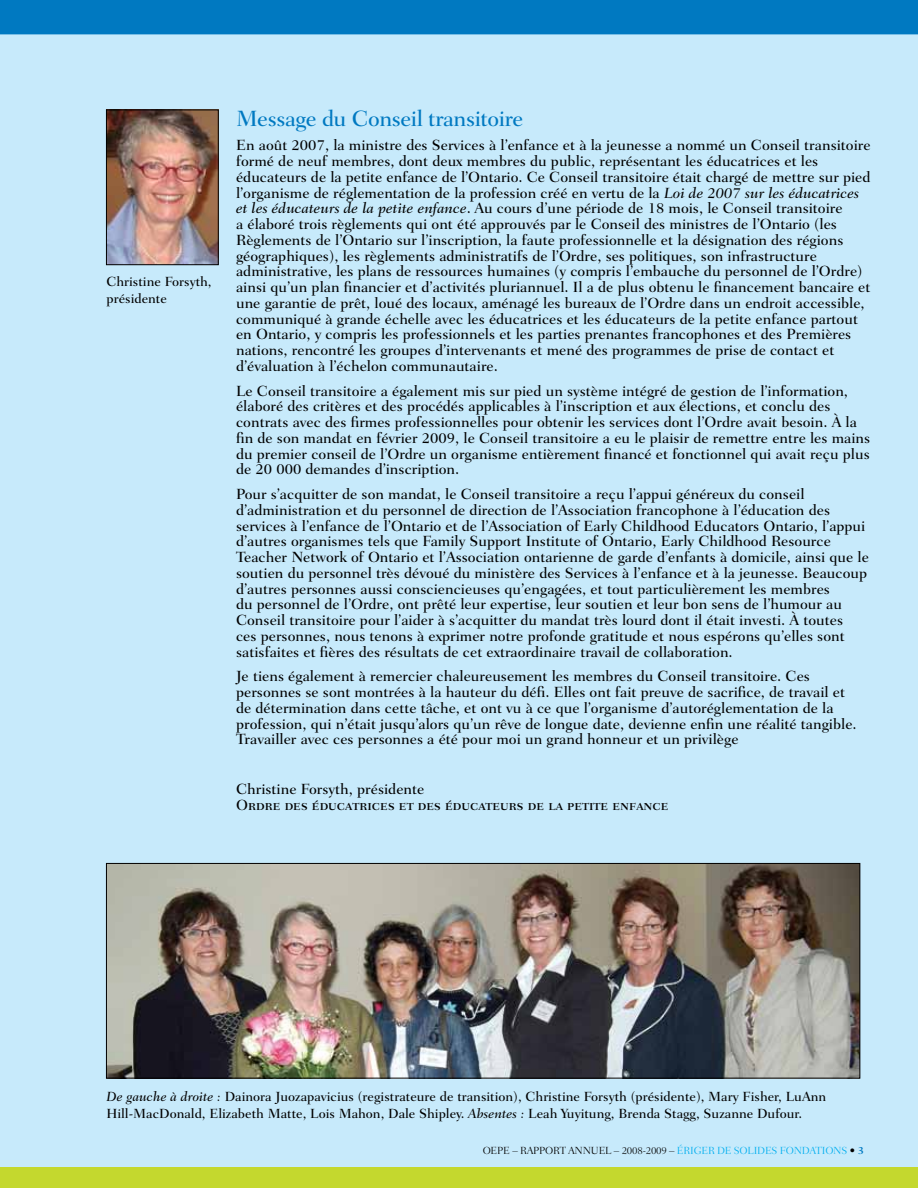
<style>
.page{position:relative;width:918px;height:1188px;background:#c7eafb}
.page>*{position:absolute;margin:0;border:0;box-sizing:border-box;transform-origin:0 0}
.t1{font:500 22.5px "Fairfield LH";letter-spacing:-.02em;color:#0079c1}
.t2{font:500 15px/15.8px "Fairfield LH";color:#000}
.t3{font:15px "Fairfield LH Medium SC";color:#000}
.t4{font:500 13.5px/17.2px "Fairfield LH";color:#000}
.t5{font:300 10.5px "Fairfield LH";letter-spacing:-.02em;color:#000}
.s1{font-style:italic}
.s2{color:#00aeef}
.s3{font-weight:700;color:#0079c1}
</style>
<div class="page">
<div style="left:0;top:1167px;width:918px;height:21px;background:#c4d82e"></div>
<img style="left:108px;top:112px;width:109px;height:151px">
<div style="left:106px;top:110px;width:113px;height:155px;border:1px solid #000"></div>
<img style="left:108px;top:865px;width:750px;height:211px">
<div style="left:106px;top:863px;width:754px;height:215px;border:1px solid #000"></div>
<div style="left:0;top:0;width:918px;height:34px;background:#0079c1"></div>
<p class="t4" style="left:106px;top:273px;width:107px">Christine Forsyth, présidente</p>
<h1 class="t1" style="left:236px;top:105px;width:289px">Message du Conseil transitoire</h1>
<p class="t2" style="left:236px;top:138px;width:636px">En août 2007, la ministre des Services à l’enfance et à la jeunesse a nommé un Conseil transitoire formé de neuf membres, dont deux membres du public, représentant les éducatrices et les éducateurs de la petite enfance de l’Ontario. Ce Conseil transitoire était chargé de mettre sur pied l’organisme de réglementation de la profession créé en vertu de la <span class="s1">Loi de 2007 sur les éducatrices et les éducateurs de la petite enfance</span>. Au cours d’une période de 18 mois, le Conseil transitoire<br>a élaboré trois règlements qui ont été approuvés par le Conseil des ministres de l’Ontario (les Règlements de l’Ontario sur l’inscription, la faute professionnelle et la désignation des régions géographiques), les règlements administratifs de l’Ordre, ses politiques, son infrastructure administrative, les plans de ressources humaines (y compris l’embauche du personnel de l’Ordre) ainsi qu’un plan financier et d’activités pluriannuel. Il a de plus obtenu le financement bancaire et une garantie de prêt, loué des locaux, aménagé les bureaux de l’Ordre dans un endroit accessible, communiqué à grande échelle avec les éducatrices et les éducateurs de la petite enfance partout en Ontario, y compris les professionnels et les parties prenantes francophones et des Premières nations, rencontré les groupes d’intervenants et mené des programmes de prise de contact et d’évaluation à l’échelon communautaire.</p>
<p class="t2" style="left:236px;top:383px;width:636px">Le Conseil transitoire a également mis sur pied un système intégré de gestion de l’information, élaboré des critères et des procédés applicables à l’inscription et aux élections, et conclu des contrats avec des firmes professionnelles pour obtenir les services dont l’Ordre avait besoin. À la fin de son mandat en février 2009, le Conseil transitoire a eu le plaisir de remettre entre les mains du premier conseil de l’Ordre un organisme entièrement financé et fonctionnel qui avait reçu plus de 20 000 demandes d’inscription.</p>
<p class="t2" style="left:236px;top:486px;width:634px">Pour s’acquitter de son mandat, le Conseil transitoire a reçu l’appui généreux du conseil d’administration et du personnel de direction de l’Association francophone à l’éducation des services à l’enfance de l’Ontario et de l’Association of Early Childhood Educators Ontario, l’appui d’autres organismes tels que Family Support Institute of Ontario, Early Childhood Resource Teacher Network of Ontario et l’Association ontarienne de garde d’enfants à domicile, ainsi que le soutien du personnel très dévoué du ministère des Services à l’enfance et à la jeunesse. Beaucoup d’autres personnes aussi consciencieuses qu’engagées, et tout particulièrement les membres<br>du personnel de l’Ordre, ont prêté leur expertise, leur soutien et leur bon sens de l’humour au Conseil transitoire pour l’aider à s’acquitter du mandat très lourd dont il était investi. À toutes<br>ces personnes, nous tenons à exprimer notre profonde gratitude et nous espérons qu’elles sont satisfaites et fières des résultats de cet extraordinaire travail de collaboration.</p>
<p class="t2" style="left:236px;top:669px;width:622px">Je tiens également à remercier chaleureusement les membres du Conseil transitoire. Ces personnes se sont montrées à la hauteur du défi. Elles ont fait preuve de sacrifice, de travail et de détermination dans cette tâche, et ont vu à ce que l’organisme d’autoréglementation de la profession, qui n’était jusqu’alors qu’un rêve de longue date, devienne enfin une réalité tangible.<br>Travailler avec ces personnes a été pour moi un grand honneur et un privilège</p>
<p class="t2" style="left:236px;top:781px;width:190px">Christine Forsyth, présidente</p>
<p class="t3" style="left:236px;top:797px;width:434px">Ordre des éducatrices et des éducateurs de la petite enfance</p>
<p class="t4" style="left:106px;top:1088px;width:721px"><span class="s1">De gauche à droite :</span> Dainora Juozapavicius (registrateure de transition), Christine Forsyth (présidente), Mary Fisher, LuAnn<br>Hill-MacDonald, Elizabeth Matte, Lois Mahon, Dale Shipley. <span class="s1">Absentes :</span> Leah Yuyitung, Brenda Stagg, Suzanne Dufour.</p>
<p class="t5" style="left:483px;top:1144px;width:15px">OEPE</p>
<p class="t5" style="left:512px;top:1144px;width:353px">– RAPPORT ANNUEL – 2008-2009 – <span class="s2">ÉRIGER DE SOLIDES FONDATIONS</span> • <span class="s3">3</span></p>
</div>
